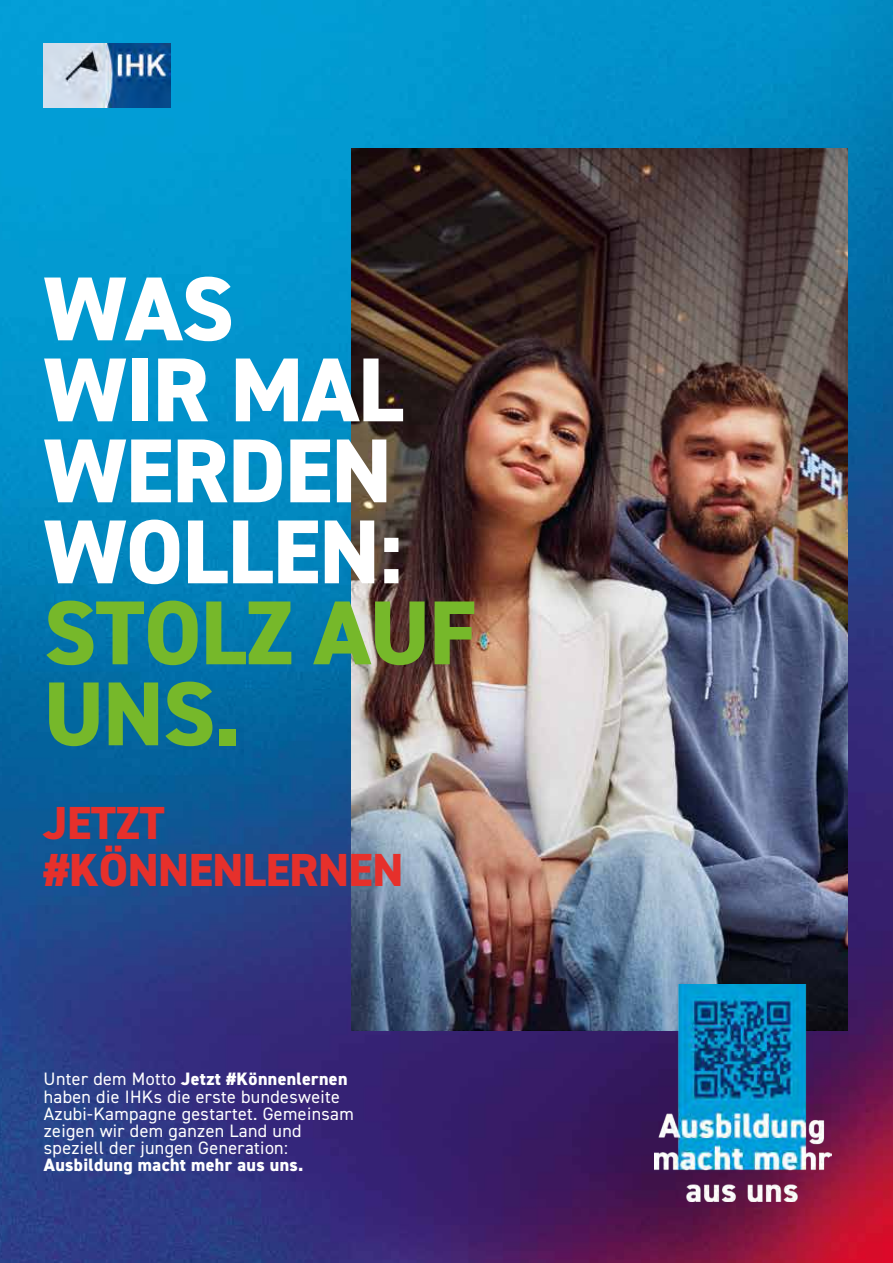
<style>
.page{position:relative;width:893px;height:1263px;background:#fff}
.page>*{position:absolute;margin:0;border:0;box-sizing:border-box;transform-origin:0 0}
.t1{font:800 91.05px/81px "DIN2014";letter-spacing:-.01em;color:#fff}
.t2{font:800 91.05px/81px "DIN2014";letter-spacing:-.01em;color:#76b82a}
.t3{font:800 46.5px/46.3px "DIN2014";letter-spacing:-.01em;color:#e6302b}
.t4{font:18px/17.2px "DIN2014";letter-spacing:.02em;color:#fff}
.t5{font:800 18px "DIN2014";letter-spacing:.02em;color:#fff}
.s1{font-weight:800}
</style>
<div class="page">
<img style="left:0;top:0;width:893px;height:1263px">
<img style="left:44px;top:43px;width:127px;height:65px">
<img style="left:352px;top:149px;width:496px;height:882px">
<img style="left:655px;top:985px;width:177px;height:216px">
<h1 class="t1" style="left:44px;top:269px;width:362px">WAS<br>WIR MAL<br>WERDEN<br>WOLLEN:</h1>
<h1 class="t2" style="left:44px;top:592px;width:434px">STOLZ AUF<br>UNS.</h1>
<h2 class="t3" style="left:44px;top:800px;width:361px">JETZT #KÖNNENLERNEN</h2>
<p class="t4" style="left:44px;top:1070px;width:312px">Unter dem Motto <span class="s1">Jetzt #Könnenlernen </span>haben die IHKs die erste bundesweite Azubi-Kampagne gestartet. Gemeinsam zeigen wir dem ganzen Land und speziell der jungen Generation:</p>
<p class="t5" style="left:44px;top:1153px;width:261px">Ausbildung macht mehr aus uns.</p>
</div>
